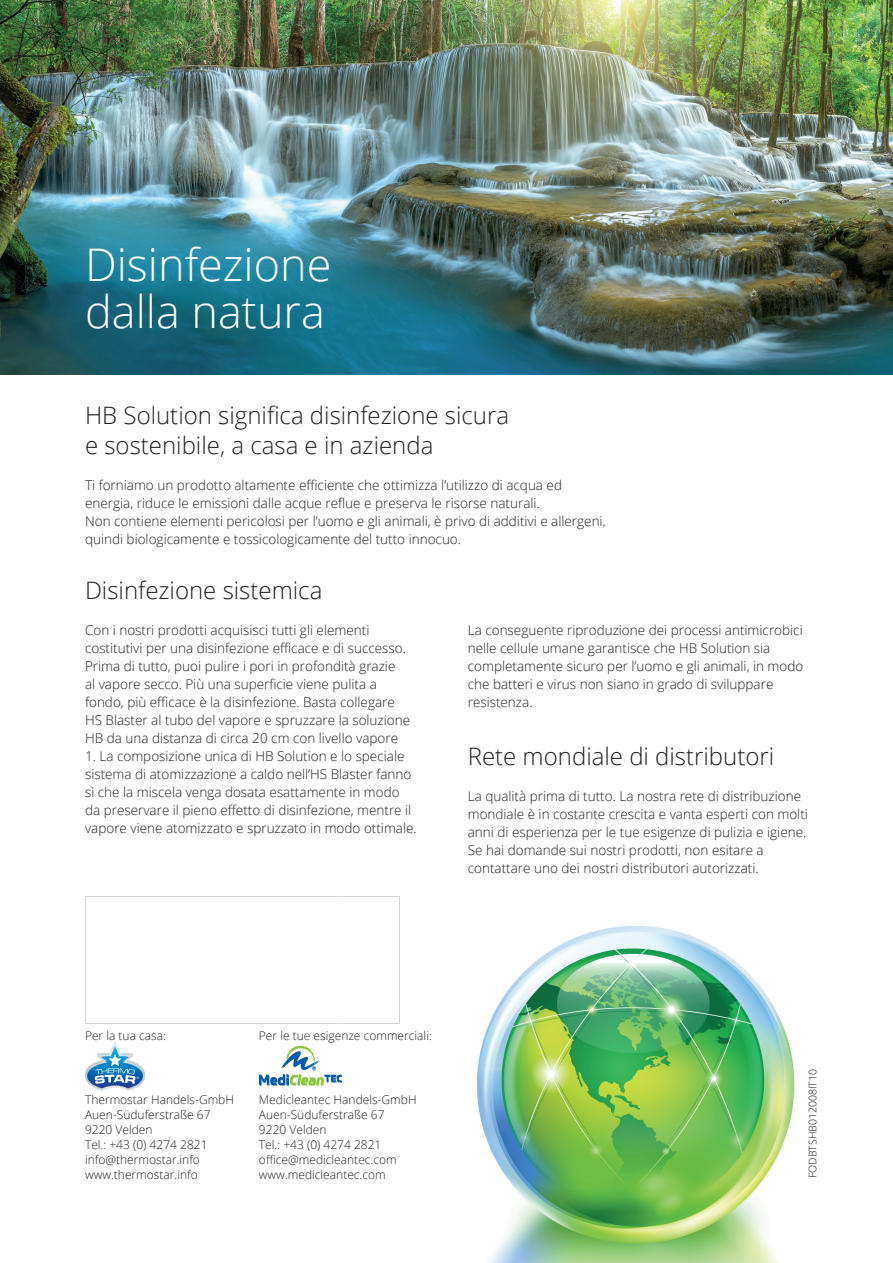
<style>
.page{position:relative;width:893px;height:1263px;background:#fff}
.page>*{position:absolute;margin:0;border:0;box-sizing:border-box;transform-origin:0 0}
.t1{font:300 45px/46.5px "Open Sans";color:#fff}
.t2{font:300 24px/30px "Open Sans";color:#231f20}
.t3{font:300 13.5px/18px "Open Sans";color:#231f20}
.t4{font:300 12px/15px "Open Sans";color:#231f20}
.t5{font:300 10.5px "Open Sans";color:#231f20}
</style>
<div class="page">
<img style="left:0;top:0;width:893px;height:374px">
<img style="left:477px;top:926px;width:318px;height:337px">
<svg style="left:85px;top:896px;width:258px;height:128px"></svg>
<img style="left:343px;top:896px;width:57px;height:128px">
<svg style="left:259px;top:1046px;width:83px;height:40px"></svg>
<svg style="left:85px;top:1040px;width:60px;height:51px"></svg>
<h1 class="t1" style="left:85px;top:240px;width:248px">Disinfezione dalla natura</h1>
<h2 class="t2" style="left:85px;top:400px;width:426px">HB Solution significa disinfezione sicura e sostenibile, a casa e in azienda</h2>
<p class="t3" style="left:85px;top:476px;width:522px">Ti forniamo un prodotto altamente efficiente che ottimizza l’utilizzo di acqua ed energia, riduce le emissioni dalle acque reflue e preserva le risorse naturali.<br>Non contiene elementi pericolosi per l’uomo e gli animali, è privo di additivi e allergeni, quindi biologicamente e tossicologicamente del tutto innocuo.</p>
<h2 class="t2" style="left:85px;top:574px;width:239px">Disinfezione sistemica</h2>
<p class="t3" style="left:85px;top:620px;width:327px">Con i nostri prodotti acquisisci tutti gli elementi costitutivi per una disinfezione efficace e di successo.<br>Prima di tutto, puoi pulire i pori in profondità grazie<br>al vapore secco. Più una superficie viene pulita a fondo, più efficace è la disinfezione. Basta collegare HS Blaster al tubo del vapore e spruzzare la soluzione HB da una distanza di circa 20 cm con livello vapore</p>
<p class="t3" style="left:85px;top:746px;width:333px">1. La composizione unica di HB Solution e lo speciale sistema di atomizzazione a caldo nell’HS Blaster fanno sì che la miscela venga dosata esattamente in modo da preservare il pieno effetto di disinfezione, mentre il vapore viene atomizzato e spruzzato in modo ottimale.</p>
<p class="t3" style="left:468px;top:620px;width:337px">La conseguente riproduzione dei processi antimicrobici nelle cellule umane garantisce che HB Solution sia completamente sicuro per l’uomo e gli animali, in modo che batteri e virus non siano in grado di sviluppare resistenza.</p>
<h2 class="t2" style="left:468px;top:741px;width:308px">Rete mondiale di distributori</h2>
<p class="t3" style="left:468px;top:787px;width:342px">La qualità prima di tutto. La nostra rete di distribuzione mondiale è in costante crescita e vanta esperti con molti anni di esperienza per le tue esigenze di pulizia e igiene.<br>Se hai domande sui nostri prodotti, non esitare a contattare uno dei nostri distributori autorizzati.</p>
<p class="t4" style="left:85px;top:1028px;width:83px">Per la tua casa:</p>
<p class="t4" style="left:259px;top:1028px;width:174px">Per le tue esigenze commerciali:</p>
<p class="t4" style="left:85px;top:1091px;width:151px">Thermostar Handels-GmbH<br>Auen-Süduferstraße 67<br>9220 Velden<br>Tel.: +43 (0) 4274 2821 info@thermostar.info www.thermostar.info</p>
<p class="t4" style="left:259px;top:1091px;width:159px">Medicleantec Handels-GmbH<br>Auen-Süduferstraße 67<br>9220 Velden<br>Tel.: +43 (0) 4274 2821 office@medicleantec.com www.medicleantec.com</p>
<p class="t5" style="left:806px;top:1178px;width:110px;rotate:-90deg">FODBTSHB012008IT10</p>
</div>
